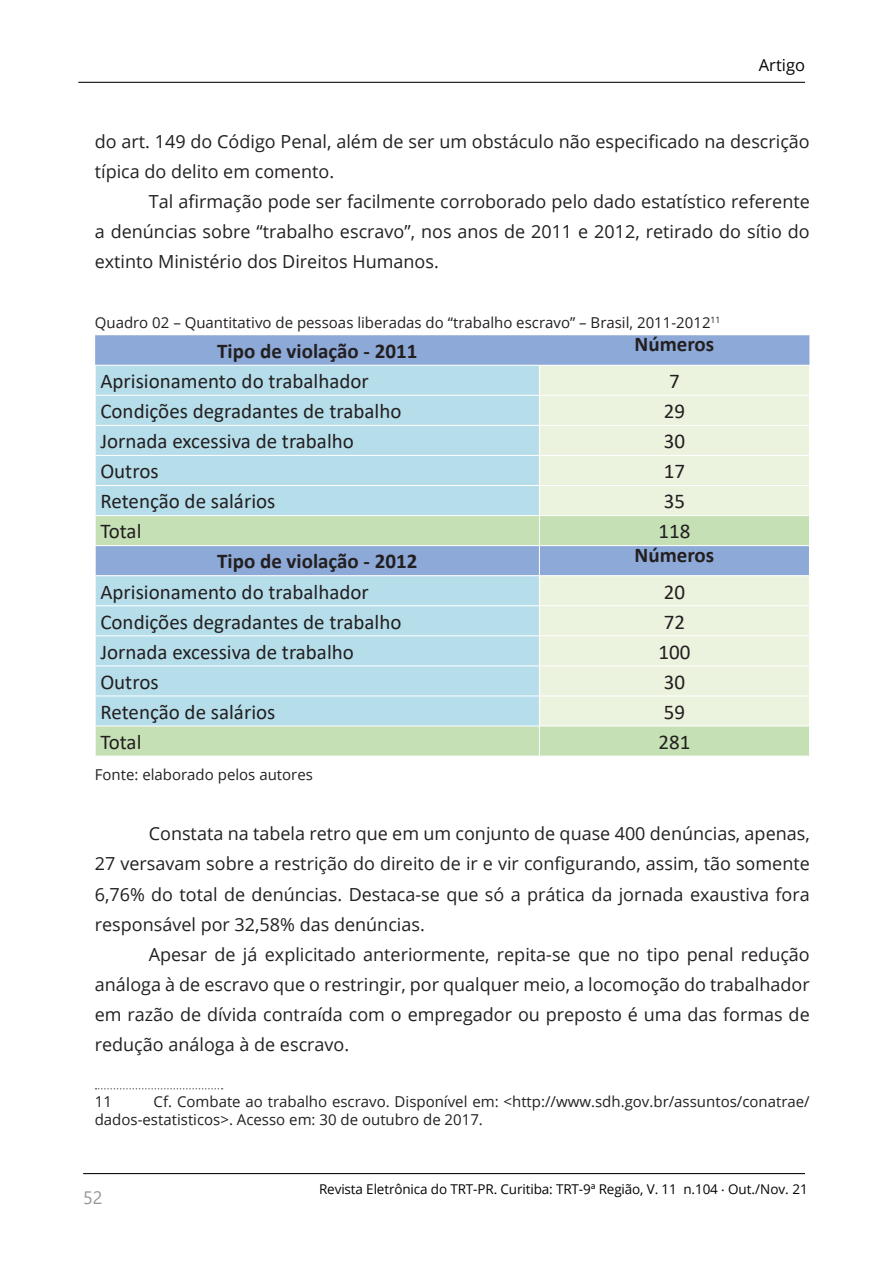
<style>
.page{position:relative;width:893px;height:1263px;background:#fff}
.page>*{position:absolute;margin:0;border:0;box-sizing:border-box;transform-origin:0 0}
.t1{font:21px "Calibri";color:#231f20}
.t2{font:700 21px "Calibri";color:#231f20}
.t3{font:18px/30px "Open Sans";color:#231f20;text-align:justify}
.t4{font:18px "Segoe UI";color:#989897}
.t5{font:16.5px "Open Sans";color:#040503}
.t6{font:15px/18px "Open Sans";color:#231f20}
.t7{font:13.5px "Open Sans";letter-spacing:-.01em;color:#040503}
</style>
<div class="page">
<hr style="left:83px;top:1173px;width:722px;height:1px;background:#040503">
<hr style="left:78px;top:82px;width:727px;height:1px;background:#040503">
<div style="left:95px;top:335px;width:714px;height:30px;background:#8da9d7"></div>
<div style="left:96px;top:366px;width:443px;height:149px;background:#b6deea"></div>
<div style="left:540px;top:366px;width:269px;height:149px;background:#ebf2de"></div>
<svg style="left:96px;top:516px;width:713px;height:240px;background:#c1dcd7"></svg>
<hr style="left:95px;top:395px;width:444px;height:1px;background:#fff">
<hr style="left:539px;top:395px;width:271px;height:1px;background:#fff">
<hr style="left:95px;top:425px;width:444px;height:1px;background:#fff">
<hr style="left:539px;top:425px;width:271px;height:1px;background:#fff">
<hr style="left:95px;top:455px;width:444px;height:1px;background:#fff">
<hr style="left:539px;top:455px;width:271px;height:1px;background:#fff">
<hr style="left:95px;top:485px;width:444px;height:1px;background:#fff">
<hr style="left:539px;top:485px;width:271px;height:1px;background:#fff">
<hr style="left:95px;top:545px;width:444px;height:1px;background:#fff">
<hr style="left:539px;top:545px;width:271px;height:1px;background:#fff">
<hr style="left:95px;top:575px;width:444px;height:1px;background:#fff">
<hr style="left:539px;top:575px;width:271px;height:1px;background:#fff">
<hr style="left:95px;top:605px;width:444px;height:1px;background:#fff">
<hr style="left:539px;top:605px;width:271px;height:1px;background:#fff">
<hr style="left:95px;top:635px;width:444px;height:1px;background:#fff">
<hr style="left:539px;top:635px;width:271px;height:1px;background:#fff">
<hr style="left:95px;top:665px;width:444px;height:1px;background:#fff">
<hr style="left:539px;top:665px;width:271px;height:1px;background:#fff">
<hr style="left:95px;top:696px;width:444px;height:1px;background:#fff">
<hr style="left:539px;top:696px;width:271px;height:1px;background:#fff">
<hr style="left:95px;top:726px;width:444px;height:1px;background:#fff">
<hr style="left:539px;top:726px;width:271px;height:1px;background:#fff">
<svg style="left:95px;top:366px;width:1px;height:299px"></svg>
<svg style="left:539px;top:516px;width:1px;height:149px"></svg>
<hr style="left:539px;top:666px;width:1px;height:30px;background:#fff">
<hr style="left:539px;top:696px;width:1px;height:30px;background:#fff">
<hr style="left:539px;top:726px;width:1px;height:30px;background:#fff">
<svg style="left:96px;top:1088px;width:127px;height:1px"></svg>
<p class="t5" style="left:759px;top:54px;width:48px">Artigo</p>
<p class="t3" style="left:95px;top:126px;width:717px">do art. 149 do Código Penal, além de ser um obstáculo não especificado na descrição típica do delito em comento.</p>
<p class="t3" style="left:95px;top:186px;width:717px;text-indent:54px">Tal afirmação pode ser facilmente corroborado pelo dado estatístico referente a denúncias sobre “trabalho escravo”, nos anos de 2011 e 2012, retirado do sítio do extinto Ministério dos Direitos Humanos.</p>
<p class="t6" style="left:95px;top:313px;width:627px">Quadro 02 – Quantitativo de pessoas liberadas do “trabalho escravo” – Brasil, 2011-2012<sup>11</sup></p>
<p class="t2" style="left:217px;top:336px;width:202px">Tipo de violação - 2011</p>
<p class="t2" style="left:635px;top:329px;width:81px">Números</p>
<p class="t1" style="left:100px;top:367px;width:270px">Aprisionamento do trabalhador</p>
<p class="t1" style="left:669px;top:367px;width:12px">7</p>
<p class="t1" style="left:100px;top:397px;width:303px">Condições degradantes de trabalho</p>
<p class="t1" style="left:664px;top:397px;width:23px">29</p>
<p class="t1" style="left:100px;top:427px;width:255px">Jornada excessiva de trabalho</p>
<p class="t1" style="left:664px;top:427px;width:23px">30</p>
<p class="t1" style="left:100px;top:457px;width:60px">Outros</p>
<p class="t1" style="left:664px;top:457px;width:23px">17</p>
<p class="t1" style="left:100px;top:487px;width:177px">Retenção de salários</p>
<p class="t1" style="left:664px;top:487px;width:23px">35</p>
<p class="t1" style="left:100px;top:517px;width:43px">Total</p>
<p class="t1" style="left:658px;top:517px;width:33px">118</p>
<p class="t2" style="left:217px;top:547px;width:202px">Tipo de violação - 2012</p>
<p class="t2" style="left:635px;top:540px;width:81px">Números</p>
<p class="t1" style="left:100px;top:577px;width:270px">Aprisionamento do trabalhador</p>
<p class="t1" style="left:664px;top:577px;width:23px">20</p>
<p class="t1" style="left:100px;top:607px;width:303px">Condições degradantes de trabalho</p>
<p class="t1" style="left:664px;top:607px;width:23px">72</p>
<p class="t1" style="left:100px;top:637px;width:255px">Jornada excessiva de trabalho</p>
<p class="t1" style="left:658px;top:637px;width:33px">100</p>
<p class="t1" style="left:100px;top:667px;width:60px">Outros</p>
<p class="t1" style="left:664px;top:667px;width:23px">30</p>
<p class="t1" style="left:100px;top:697px;width:177px">Retenção de salários</p>
<p class="t1" style="left:664px;top:697px;width:23px">59</p>
<p class="t1" style="left:100px;top:727px;width:43px">Total</p>
<p class="t1" style="left:658px;top:727px;width:33px">281</p>
<p class="t6" style="left:95px;top:766px;width:220px">Fonte: elaborado pelos autores</p>
<p class="t3" style="left:95px;top:818px;width:717px;text-indent:54px">Constata na tabela retro que em um conjunto de quase 400 denúncias, apenas, 27 versavam sobre a restrição do direito de ir e vir configurando, assim, tão somente 6,76% do total de denúncias. Destaca-se que só a prática da jornada exaustiva fora responsável por 32,58% das denúncias.</p>
<p class="t3" style="left:95px;top:938px;width:717px;text-indent:54px">Apesar de já explicitado anteriormente, repita-se que no tipo penal redução análoga à de escravo que o restringir, por qualquer meio, a locomoção do trabalhador em razão de dívida contraída com o empregador ou preposto é uma das formas de redução análoga à de escravo.</p>
<p class="t6" style="left:95px;top:1092px;width:716px;text-indent:59px">Cf. Combate ao trabalho escravo. Disponível em: &lt;http://www.sdh.gov.br/assuntos/conatrae/ dados-estatisticos&gt;. Acesso em: 30 de outubro de 2017.</p>
<p class="t6" style="left:95px;top:1092px;width:19px">11</p>
<p class="t4" style="left:83px;top:1180px;width:21px">52</p>
<p class="t7" style="left:319px;top:1179px;width:490px">Revista Eletrônica do TRT-PR. Curitiba: TRT-9ª Região, V. 11 n.104 . Out./Nov. 21</p>
</div>
